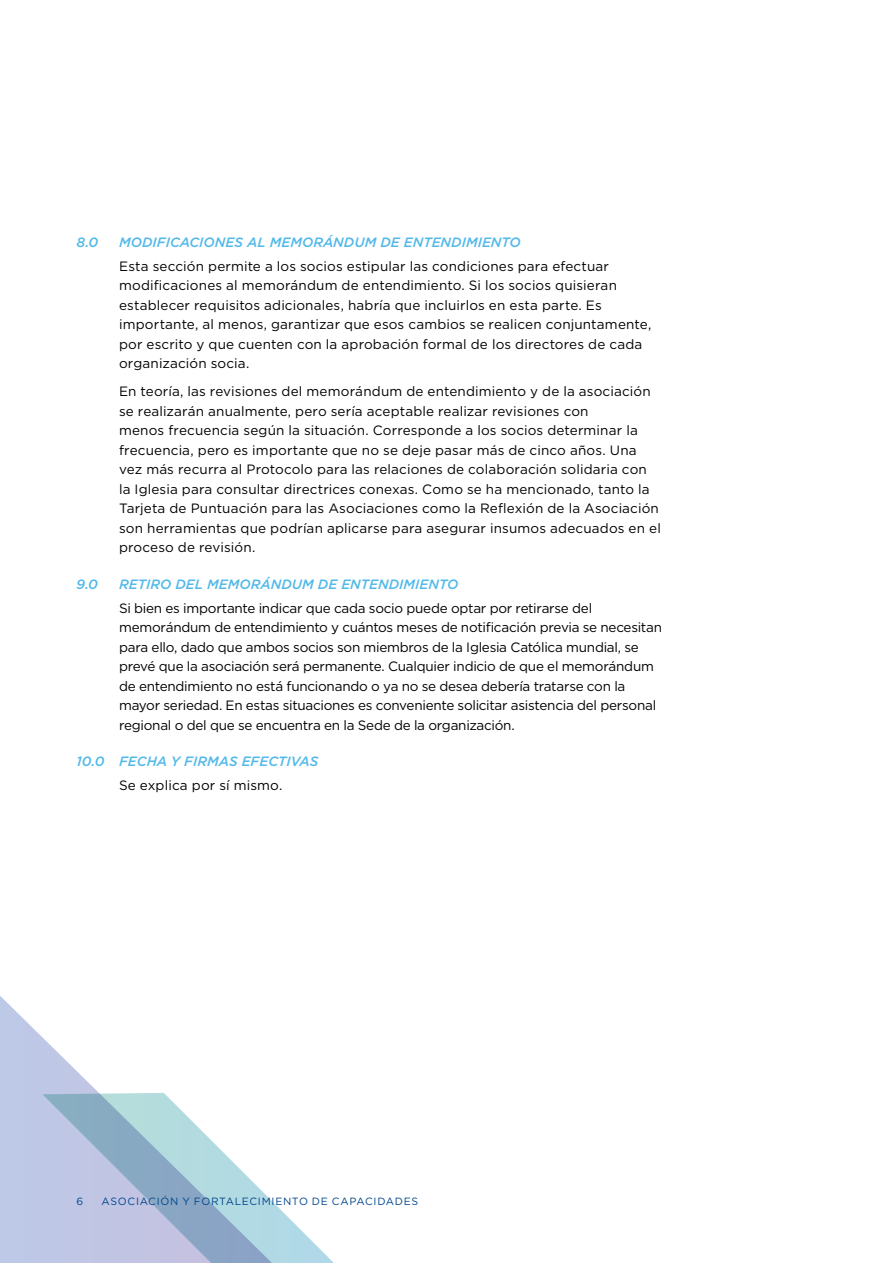
<style>
.page{position:relative;width:893px;height:1263px;background:#fff}
.page>*{position:absolute;margin:0;border:0;box-sizing:border-box;transform-origin:0 0}
.t1{font:13.5px/19.5px "Gotham";letter-spacing:.005em;color:#000}
.t2{font:13.5px/19.5px "Gotham";letter-spacing:-.02em;color:#000}
.t3{font:italic 500 13.5px "Gotham";color:#52b9e9}
.t4{font:10.5px "Gotham";letter-spacing:.065em;color:#00468b}
</style>
<div class="page">
<svg style="left:0;top:996px;width:99px;height:267px"></svg>
<svg style="left:43px;top:1093px;width:291px;height:170px"></svg>
<p class="t3" style="left:77px;top:234px;width:23px">8.0</p>
<p class="t3" style="left:119px;top:234px;width:403px">MODIFICACIONES AL MEMORÁNDUM DE ENTENDIMIENTO</p>
<p class="t1" style="left:119px;top:256px;width:534px">Esta sección permite a los socios estipular las condiciones para efectuar modificaciones al memorándum de entendimiento. Si los socios quisieran establecer requisitos adicionales, habría que incluirlos en esta parte. Es importante, al menos, garantizar que esos cambios se realicen conjuntamente, por escrito y que cuenten con la aprobación formal de los directores de cada organización socia.</p>
<p class="t1" style="left:119px;top:382px;width:543px">En teoría, las revisiones del memorándum de entendimiento y de la asociación se realizarán anualmente, pero sería aceptable realizar revisiones con<br>menos frecuencia según la situación. Corresponde a los socios determinar la frecuencia, pero es importante que no se deje pasar más de cinco años. Una vez más recurra al Protocolo para las relaciones de colaboración solidaria con la Iglesia para consultar directrices conexas. Como se ha mencionado, tanto la Tarjeta de Puntuación para las Asociaciones como la Reflexión de la Asociación son herramientas que podrían aplicarse para asegurar insumos adecuados en el proceso de revisión.</p>
<p class="t3" style="left:77px;top:575px;width:23px">9.0</p>
<p class="t3" style="left:119px;top:575px;width:341px">RETIRO DEL MEMORÁNDUM DE ENTENDIMIENTO</p>
<p class="t2" style="left:119px;top:598px;width:544px">Si bien es importante indicar que cada socio puede optar por retirarse del memorándum de entendimiento y cuántos meses de notificación previa se necesitan para ello, dado que ambos socios son miembros de la Iglesia Católica mundial, se prevé que la asociación será permanente. Cualquier indicio de que el memorándum de entendimiento no está funcionando o ya no se desea debería tratarse con la mayor seriedad. En estas situaciones es conveniente solicitar asistencia del personal regional o del que se encuentra en la Sede de la organización.</p>
<p class="t3" style="left:77px;top:752px;width:243px">10.0 FECHA Y FIRMAS EFECTIVAS</p>
<p class="t1" style="left:119px;top:775px;width:165px">Se explica por sí mismo.</p>
<p class="t4" style="left:77px;top:1195px;width:8px">6</p>
<p class="t4" style="left:102px;top:1195px;width:318px">ASOCIACIÓN Y FORTALECIMIENTO DE CAPACIDADES</p>
</div>
